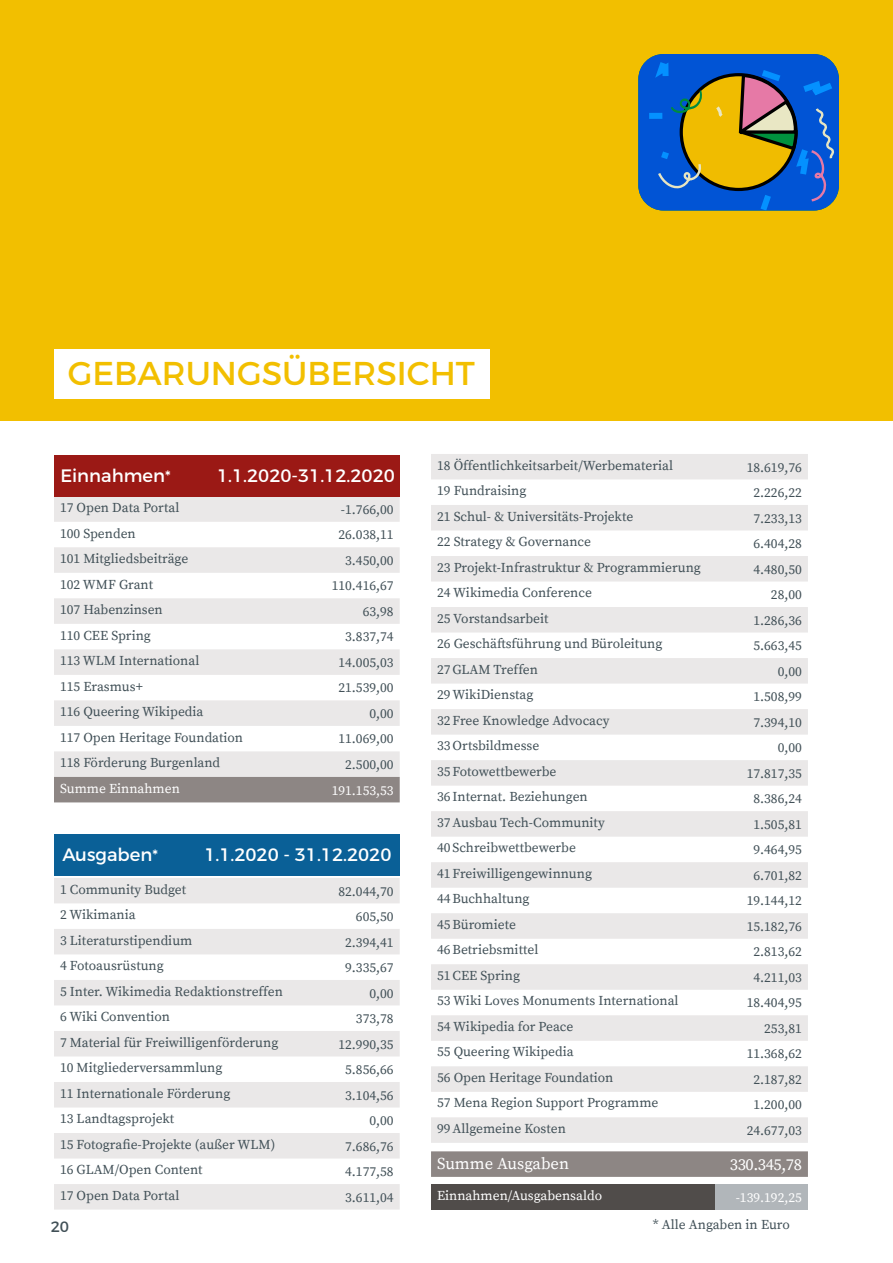
<style>
.page{position:relative;width:893px;height:1263px;background:#fff}
.page>*{position:absolute;margin:0;border:0;box-sizing:border-box;transform-origin:0 0}
.t1{font:33px "Montserrat";color:#f2bf00}
.t2{font:18px "Montserrat";color:#fff}
.t3{font:16.5px "Source Serif Pro";letter-spacing:-.005em;color:#fff}
.t4{font:15px "Montserrat Alternates";color:#415057}
.t5{font:13.5px "Source Serif Pro";color:#415057}
.t6{font:13.5px "Source Serif Pro";color:#fff}
.s1{font-size:16.05px}
</style>
<div class="page">
<svg style="left:431px;top:454px;width:377px;height:689px;fill:#edebeb"></svg>
<svg style="left:431px;top:1151px;width:377px;height:26px;background:#8f8886"></svg>
<div style="left:431px;top:1184px;width:284px;height:26px;background:#504c4a"></div>
<div style="left:715px;top:1184px;width:93px;height:26px;background:#b1b6ba"></div>
<svg style="left:54px;top:878px;width:346px;height:331px;fill:#eae8e8"></svg>
<div style="left:54px;top:834px;width:346px;height:42px;background:#0a6097"></div>
<svg style="left:54px;top:496px;width:346px;height:281px;fill:#eae8e8"></svg>
<div style="left:54px;top:777px;width:346px;height:25px;background:#8d8684"></div>
<div style="left:54px;top:455px;width:346px;height:41px;background:#9b1915"></div>
<div style="left:0;top:0;width:893px;height:421px;background:#f2bf00"></div>
<div style="left:54px;top:349px;width:435px;height:50px;background:#fff"></div>
<svg style="left:638px;top:54px;width:183px;height:146px"></svg>
<svg style="left:643px;top:55px;width:196px;height:156px"></svg>
<h1 class="t1" style="left:68px;top:353px;width:409px">GEBARUNGSÜBERSICHT</h1>
<h2 class="t2" style="left:60px;top:465px;width:112px">Einnahmen<span class="s1">*</span></h2>
<h2 class="t2" style="left:217px;top:465px;width:179px">1.1.2020-31.12.2020</h2>
<p class="t5" style="left:60px;top:500px;width:121px">17 Open Data Portal</p>
<p class="t5" style="left:341px;top:501px;width:54px">-1.766,00</p>
<p class="t5" style="left:60px;top:525px;width:77px">100 Spenden</p>
<p class="t5" style="left:338px;top:527px;width:57px">26.038,11</p>
<p class="t5" style="left:60px;top:551px;width:130px">101 Mitgliedsbeiträge</p>
<p class="t5" style="left:345px;top:552px;width:50px">3.450,00</p>
<p class="t5" style="left:60px;top:576px;width:95px">102 WMF Grant</p>
<p class="t5" style="left:332px;top:578px;width:63px">110.416,67</p>
<p class="t5" style="left:60px;top:602px;width:104px">107 Habenzinsen</p>
<p class="t5" style="left:363px;top:603px;width:32px">63,98</p>
<p class="t5" style="left:60px;top:627px;width:92px">110 CEE Spring</p>
<p class="t5" style="left:345px;top:629px;width:50px">3.837,74</p>
<p class="t5" style="left:60px;top:653px;width:141px">113 WLM International</p>
<p class="t5" style="left:338px;top:654px;width:57px">14.005,03</p>
<p class="t5" style="left:60px;top:678px;width:84px">115 Erasmus+</p>
<p class="t5" style="left:338px;top:680px;width:57px">21.539,00</p>
<p class="t5" style="left:60px;top:704px;width:145px">116 Queering Wikipedia</p>
<p class="t5" style="left:369px;top:706px;width:26px">0,00</p>
<p class="t5" style="left:60px;top:729px;width:185px">117 Open Heritage Foundation</p>
<p class="t5" style="left:338px;top:731px;width:57px">11.069,00</p>
<p class="t5" style="left:60px;top:755px;width:162px">118 Förderung Burgenland</p>
<p class="t5" style="left:345px;top:757px;width:50px">2.500,00</p>
<p class="t6" style="left:60px;top:780px;width:121px">Summe Einnahmen</p>
<p class="t6" style="left:332px;top:782px;width:63px">191.153,53</p>
<h2 class="t2" style="left:63px;top:843px;width:97px">Ausgaben<span class="s1">*</span></h2>
<h2 class="t2" style="left:204px;top:843px;width:189px">1.1.2020 - 31.12.2020</h2>
<p class="t5" style="left:60px;top:881px;width:128px">1 Community Budget</p>
<p class="t5" style="left:338px;top:883px;width:57px">82.044,70</p>
<p class="t5" style="left:60px;top:907px;width:77px">2 Wikimania</p>
<p class="t5" style="left:356px;top:909px;width:39px">605,50</p>
<p class="t5" style="left:60px;top:932px;width:134px">3 Literaturstipendium</p>
<p class="t5" style="left:345px;top:934px;width:50px">2.394,41</p>
<p class="t5" style="left:60px;top:958px;width:105px">4 Fotoausrüstung</p>
<p class="t5" style="left:345px;top:960px;width:50px">9.335,67</p>
<p class="t5" style="left:60px;top:983px;width:224px">5 Inter. Wikimedia Redaktionstreffen</p>
<p class="t5" style="left:369px;top:985px;width:26px">0,00</p>
<p class="t5" style="left:60px;top:1009px;width:112px">6 Wiki Convention</p>
<p class="t5" style="left:356px;top:1011px;width:39px">373,78</p>
<p class="t5" style="left:60px;top:1034px;width:220px">7 Material für Freiwilligenförderung</p>
<p class="t5" style="left:338px;top:1036px;width:57px">12.990,35</p>
<p class="t5" style="left:60px;top:1060px;width:164px">10 Mitgliederversammlung</p>
<p class="t5" style="left:345px;top:1062px;width:50px">5.856,66</p>
<p class="t5" style="left:60px;top:1085px;width:172px">11 Internationale Förderung</p>
<p class="t5" style="left:345px;top:1087px;width:50px">3.104,56</p>
<p class="t5" style="left:60px;top:1111px;width:116px">13 Landtagsprojekt</p>
<p class="t5" style="left:369px;top:1113px;width:26px">0,00</p>
<p class="t5" style="left:60px;top:1136px;width:217px">15 Fotografie-Projekte (außer WLM)</p>
<p class="t5" style="left:345px;top:1138px;width:50px">7.686,76</p>
<p class="t5" style="left:60px;top:1162px;width:144px">16 GLAM/Open Content</p>
<p class="t5" style="left:345px;top:1164px;width:50px">4.177,58</p>
<p class="t5" style="left:60px;top:1187px;width:121px">17 Open Data Portal</p>
<p class="t5" style="left:345px;top:1189px;width:50px">3.611,04</p>
<p class="t4" style="left:51px;top:1218px;width:20px">20</p>
<p class="t5" style="left:437px;top:457px;width:238px">18 Öffentlichkeitsarbeit/Werbematerial</p>
<p class="t5" style="left:747px;top:459px;width:57px">18.619,76</p>
<p class="t5" style="left:437px;top:483px;width:91px">19 Fundraising</p>
<p class="t5" style="left:753px;top:485px;width:50px">2.226,22</p>
<p class="t5" style="left:437px;top:508px;width:198px">21 Schul- &amp; Universitäts-Projekte</p>
<p class="t5" style="left:753px;top:510px;width:50px">7.233,13</p>
<p class="t5" style="left:437px;top:534px;width:155px">22 Strategy &amp; Governance</p>
<p class="t5" style="left:753px;top:536px;width:50px">6.404,28</p>
<p class="t5" style="left:437px;top:559px;width:265px">23 Projekt-Infrastruktur &amp; Programmierung</p>
<p class="t5" style="left:753px;top:561px;width:50px">4.480,50</p>
<p class="t5" style="left:437px;top:585px;width:156px">24 Wikimedia Conference</p>
<p class="t5" style="left:771px;top:587px;width:32px">28,00</p>
<p class="t5" style="left:437px;top:610px;width:113px">25 Vorstandsarbeit</p>
<p class="t5" style="left:753px;top:612px;width:50px">1.286,36</p>
<p class="t5" style="left:437px;top:636px;width:227px">26 Geschäftsführung und Büroleitung</p>
<p class="t5" style="left:753px;top:638px;width:50px">5.663,45</p>
<p class="t5" style="left:437px;top:661px;width:103px">27 GLAM Treffen</p>
<p class="t5" style="left:778px;top:663px;width:26px">0,00</p>
<p class="t5" style="left:437px;top:687px;width:98px">29WikiDienstag</p>
<p class="t5" style="left:753px;top:689px;width:50px">1.508,99</p>
<p class="t5" style="left:437px;top:712px;width:174px">32 Free Knowledge Advocacy</p>
<p class="t5" style="left:753px;top:714px;width:50px">7.394,10</p>
<p class="t5" style="left:437px;top:738px;width:104px">33 Ortsbildmesse</p>
<p class="t5" style="left:778px;top:740px;width:26px">0,00</p>
<p class="t5" style="left:437px;top:763px;width:121px">35 Fotowettbewerbe</p>
<p class="t5" style="left:747px;top:765px;width:57px">17.817,35</p>
<p class="t5" style="left:437px;top:789px;width:152px">36 Internat. Beziehungen</p>
<p class="t5" style="left:753px;top:791px;width:50px">8.386,24</p>
<p class="t5" style="left:437px;top:814px;width:169px">37Ausbau Tech-Community</p>
<p class="t5" style="left:753px;top:816px;width:50px">1.505,81</p>
<p class="t5" style="left:437px;top:840px;width:140px">40 Schreibwettbewerbe</p>
<p class="t5" style="left:753px;top:842px;width:50px">9.464,95</p>
<p class="t5" style="left:437px;top:865px;width:157px">41 Freiwilligengewinnung</p>
<p class="t5" style="left:753px;top:867px;width:50px">6.701,82</p>
<p class="t5" style="left:437px;top:891px;width:94px">44Buchhaltung</p>
<p class="t5" style="left:747px;top:893px;width:57px">19.144,12</p>
<p class="t5" style="left:437px;top:916px;width:80px">45Büromiete</p>
<p class="t5" style="left:747px;top:918px;width:57px">15.182,76</p>
<p class="t5" style="left:437px;top:942px;width:103px">46Betriebsmittel</p>
<p class="t5" style="left:753px;top:944px;width:50px">2.813,62</p>
<p class="t5" style="left:437px;top:967px;width:85px">51CEE Spring</p>
<p class="t5" style="left:753px;top:969px;width:50px">4.211,03</p>
<p class="t5" style="left:437px;top:993px;width:243px">53 Wiki Loves Monuments International</p>
<p class="t5" style="left:747px;top:995px;width:57px">18.404,95</p>
<p class="t5" style="left:437px;top:1018px;width:138px">54 Wikipedia for Peace</p>
<p class="t5" style="left:764px;top:1020px;width:39px">253,81</p>
<p class="t5" style="left:437px;top:1044px;width:138px">55 Queering Wikipedia</p>
<p class="t5" style="left:747px;top:1046px;width:57px">11.368,62</p>
<p class="t5" style="left:437px;top:1069px;width:178px">56 Open Heritage Foundation</p>
<p class="t5" style="left:753px;top:1071px;width:50px">2.187,82</p>
<p class="t5" style="left:437px;top:1095px;width:223px">57 Mena Region Support Programme</p>
<p class="t5" style="left:753px;top:1097px;width:50px">1.200,00</p>
<p class="t5" style="left:437px;top:1120px;width:130px">99Allgemeine Kosten</p>
<p class="t5" style="left:747px;top:1122px;width:57px">24.677,03</p>
<p class="t3" style="left:437px;top:1154px;width:133px">Summe Ausgaben</p>
<p class="t3" style="left:730px;top:1155px;width:74px">330.345,78</p>
<p class="t6" style="left:437px;top:1188px;width:167px">Einnahmen/Ausgabensaldo</p>
<p class="t6" style="left:736px;top:1189px;width:68px">-139.192,25</p>
<p class="t5" style="left:653px;top:1217px;width:139px">* Alle Angaben in Euro</p>
</div>
